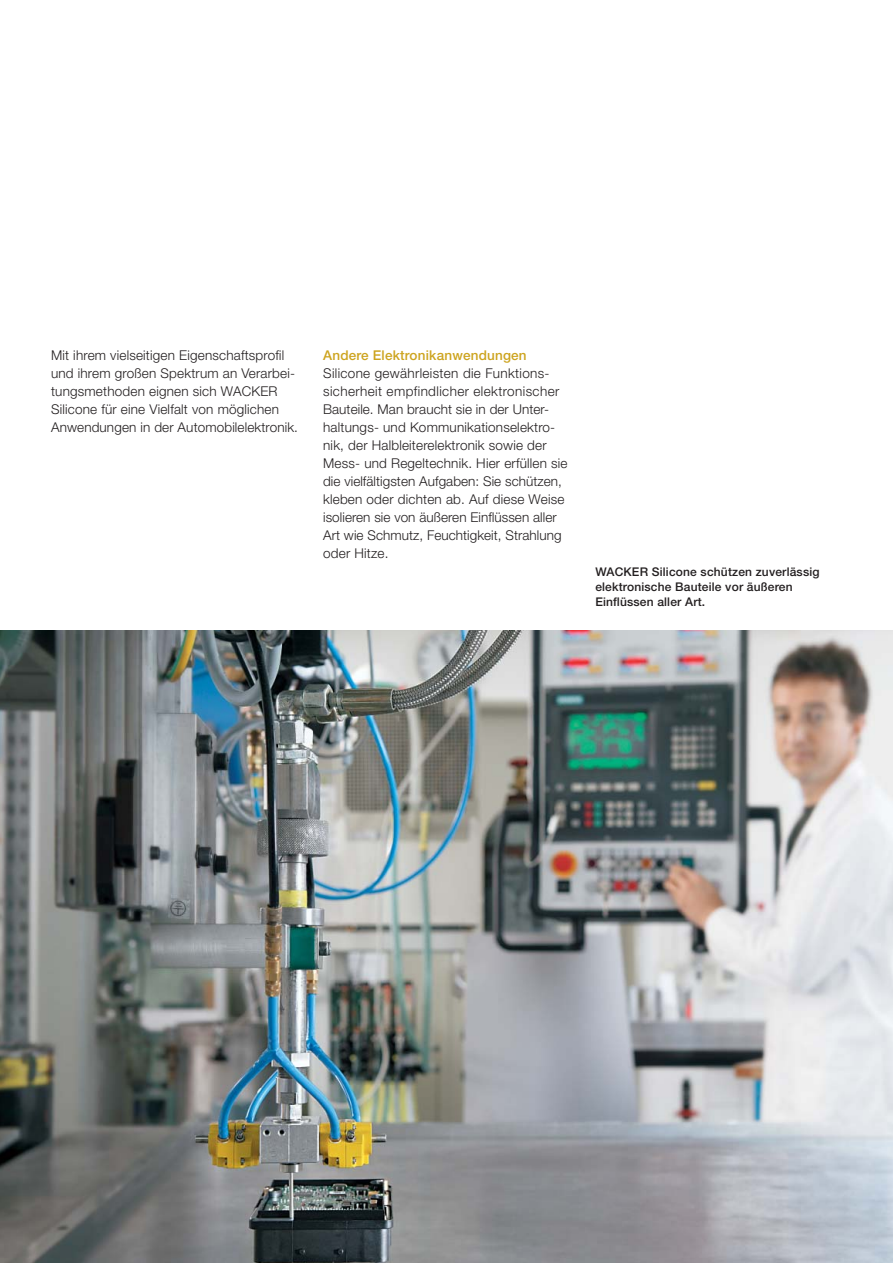
<style>
.page{position:relative;width:893px;height:1263px;background:#fff}
.page>*{position:absolute;margin:0;border:0;box-sizing:border-box;transform-origin:0 0}
.t1{font:300 13.5px/18px "Helvetica Neue";letter-spacing:.015em;color:#231f20}
.t2{font:500 13.5px "Helvetica Neue";letter-spacing:.015em;color:#cda41f}
.t3{font:500 12px/15px "Helvetica Neue";letter-spacing:.015em;color:#231f20}
</style>
<div class="page">
<img style="left:0;top:630px;width:892px;height:633px">
<p class="t1" style="left:51px;top:348px;width:248px">Mit ihrem vielseitigen Eigenschaftsprofil und ihrem großen Spektrum an Verarbei&shy;tungsmethoden eignen sich WACKER Silicone für eine Vielfalt von möglichen Anwendungen in der Automobilelektronik.</p>
<p class="t2" style="left:323px;top:351px;width:205px">Andere Elektronikanwendungen</p>
<p class="t1" style="left:323px;top:366px;width:246px">Silicone gewährleisten die Funktions&shy;sicherheit empfindlicher elektronischer Bauteile. Man braucht sie in der Unter&shy;haltungs- und Kommunikationselektro&shy;nik, der Halbleiterelektronik sowie der Mess- und Regeltechnik. Hier erfüllen sie die vielfältigsten Aufgaben: Sie schützen, kleben oder dichten ab. Auf diese Weise isolieren sie von äußeren Einflüssen aller Art wie Schmutz, Feuchtigkeit, Strahlung oder Hitze.</p>
<p class="t3" style="left:595px;top:566px;width:226px">WACKER Silicone schützen zuverlässig elektronische Bauteile vor äußeren<br>Einflüssen aller Art.</p>
</div>
